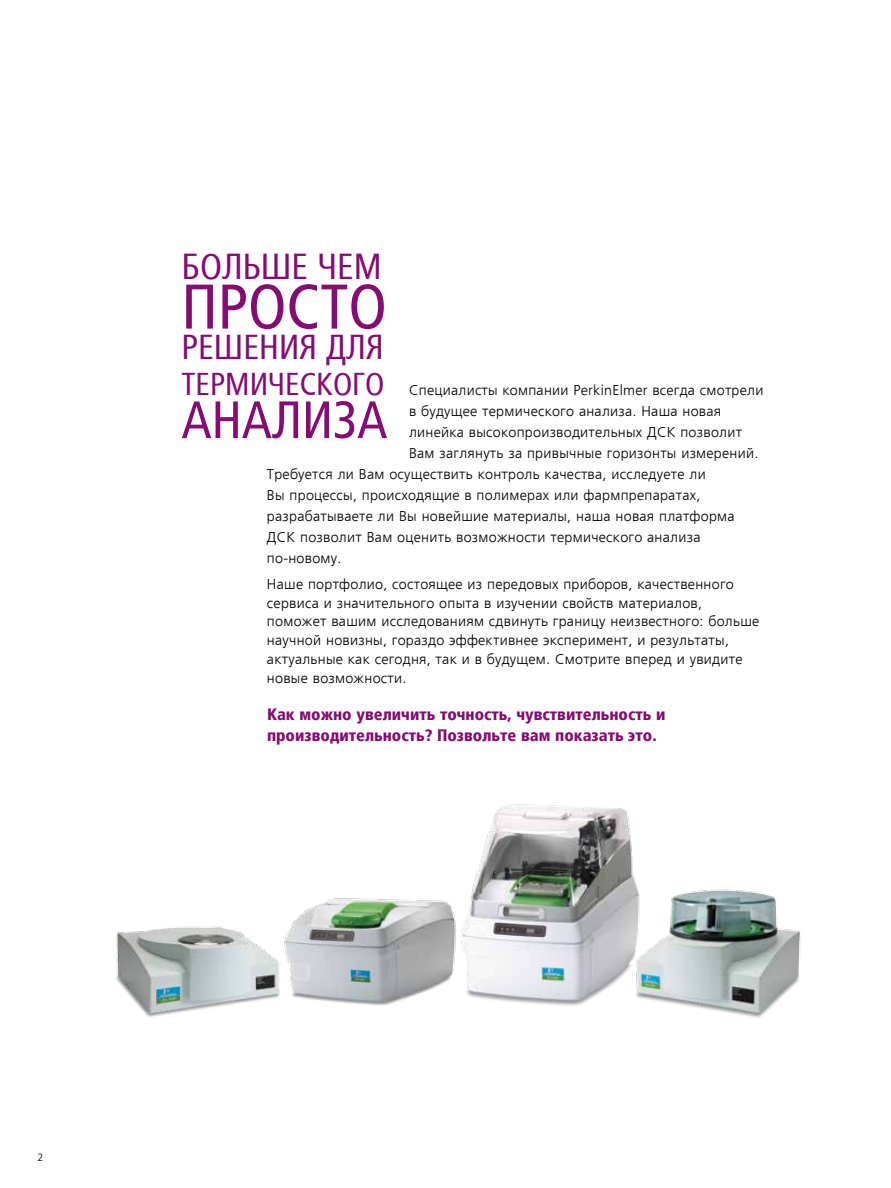
<style>
.page{position:relative;width:891px;height:1188px;background:#fff}
.page>*{position:absolute;margin:0;border:0;box-sizing:border-box;transform-origin:0 0}
.t1{font:condensed 63px "Frutiger LTCYR";color:#850c70}
.t2{font:condensed 52.5px "Frutiger LTCYR";color:#850c70}
.t3{font:condensed 36px "Frutiger LTCYR";color:#850c70}
.t4{font:condensed 34.5px "Frutiger LTCYR";color:#850c70}
.t5{font:condensed 31.5px "Frutiger LTCYR";color:#850c70}
.t6{font:900 condensed 16.5px/21px "Frutiger LTCYR";color:#850c70}
.t7{font:300 14.25px/18.8px "Frutiger LTCYR";letter-spacing:.02em;color:#000}
.t8{font:300 10.5px "Frutiger LTCYR";color:#000}
</style>
<div class="page">
<img style="left:294px;top:898px;width:158px;height:108px">
<img style="left:650px;top:889px;width:151px;height:129px">
<img style="left:452px;top:804px;width:198px;height:202px">
<img style="left:116px;top:921px;width:178px;height:96px">
<h3 class="t3" style="left:182px;top:248px;width:202px">БОЛЬШЕ ЧЕМ</h3>
<h1 class="t1" style="left:182px;top:273px;width:207px">ПРОСТО</h1>
<h3 class="t4" style="left:182px;top:328px;width:204px">РЕШЕНИЯ ДЛЯ</h3>
<h3 class="t5" style="left:182px;top:367px;width:204px">ТЕРМИЧЕСКОГО</h3>
<h2 class="t2" style="left:182px;top:392px;width:207px">АНАЛИЗА</h2>
<p class="t7" style="left:409px;top:381px;width:356px">Специалисты компании PerkinElmer всегда смотрели</p>
<p class="t7" style="left:409px;top:402px;width:314px">в будущее термического анализа. Наша новая</p>
<p class="t7" style="left:409px;top:423px;width:335px">линейка высокопроизводительных ДСК позволит</p>
<p class="t7" style="left:409px;top:444px;width:351px">Вам заглянуть за привычные горизонты измерений.</p>
<p class="t7" style="left:267px;top:465px;width:440px">Требуется ли Вам осуществить контроль качества, исследуете ли</p>
<p class="t7" style="left:267px;top:486px;width:435px">Вы процессы, происходящие в полимерах или фармпрепаратах,</p>
<p class="t7" style="left:267px;top:507px;width:469px">разрабатываете ли Вы новейшие материалы, наша новая платформа</p>
<p class="t7" style="left:267px;top:528px;width:435px">ДСК позволит Вам оценить возможности термического анализа</p>
<p class="t7" style="left:267px;top:549px;width:76px">по-новому.</p>
<p class="t7" style="left:267px;top:575px;width:494px">Наше портфолио, состоящее из передовых приборов, качественного сервиса и значительного опыта в изучении свойств материалов, поможет вашим исследованиям сдвинуть границу неизвестного: больше научной новизны, гораздо эффективнее эксперимент, и результаты, актуальные как сегодня, так и в будущем. Смотрите вперед и увидите новые возможности.</p>
<p class="t6" style="left:267px;top:704px;width:400px">Как можно увеличить точность, чувствительность и производительность? Позвольте вам показать это.</p>
<p class="t8" style="left:38px;top:1152px;width:7px">2</p>
</div>
